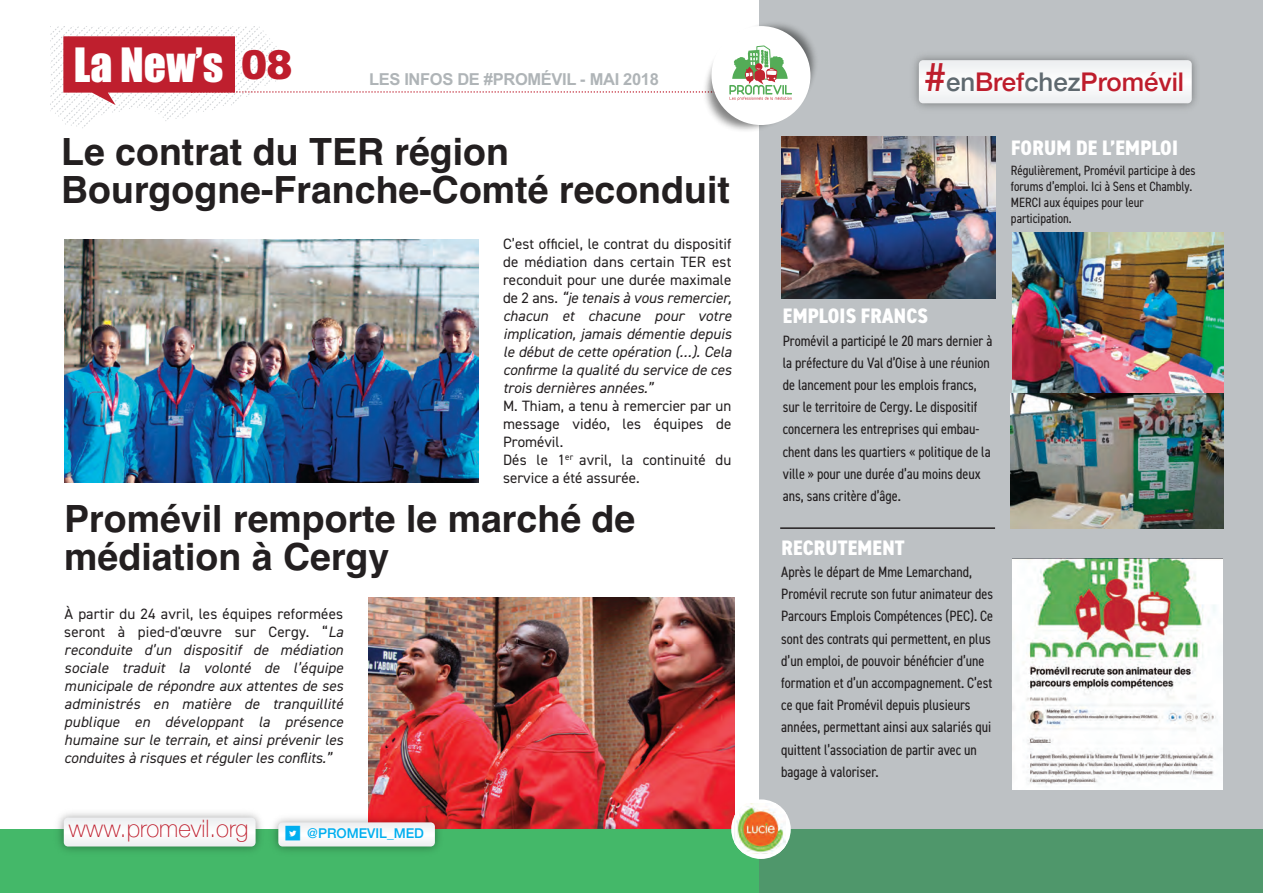
<style>
.page{position:relative;width:1263px;height:893px;background:#fff}
.page>*{position:absolute;margin:0;border:0;box-sizing:border-box;transform-origin:0 0}
.t1{font:43.8px "Impact";color:#fff}
.t2{font:900 40.05px "Arial";color:#be1d2c}
.t3{font:700 37.5px/37.5px "Helvetica";color:#231f20}
.t4{font:500 25.8px "Helvetica Neue";color:#be1d2c}
.t5{font:100 24px "Helvetica Neue";color:#be1d2c}
.t6{font:800 condensed 21px "DIN2014";letter-spacing:.01em;color:#fff}
.t7{font:700 16.5px "Arial";letter-spacing:-.02em;color:rgb(95 105 111/.5)}
.t8{font:condensed 15px/22.2px "DIN2014";color:#231f20}
.t9{font:italic 15px/18px "DIN2014";color:#231f20;text-align:justify}
.t10{font:15px/18px "DIN2014";color:#231f20}
.t11{font:condensed 13.5px/16.2px "DIN2014";color:#231f20}
.t12{font:500 13.5px "Helvetica Neue";color:#00aeef}
.s1{font-style:normal}
.s2{font-family:"socialtype";font-weight:400;font-size:22.5px}
.s3{font-size:39.6px}
.s4{color:#5f696f}
</style>
<div class="page">
<img style="left:64px;top:239px;width:414px;height:244px">
<img style="left:369px;top:598px;width:365px;height:230px">
<div style="left:0;top:829px;width:1263px;height:64px;background:#44b869"></div>
<img style="left:58px;top:813px;width:203px;height:39px">
<svg style="left:64px;top:818px;width:192px;height:28px"></svg>
<img style="left:273px;top:810px;width:174px;height:42px">
<svg style="left:278px;top:822px;width:157px;height:24px"></svg>
<div style="left:759px;top:0;width:504px;height:893px;background:#5f696f;opacity:.41"></div>
<div style="left:731px;top:799px;width:60px;height:60px;background:#fff;border-radius:50%"></div>
<img style="left:734px;top:803px;width:52px;height:51px">
<img style="left:782px;top:137px;width:213px;height:162px">
<img style="left:1011px;top:232px;width:212px;height:296px">
<div style="left:1012px;top:232px;width:211px;height:160px;background:#5f696f;opacity:.41"></div>
<img style="left:736px;top:15px;width:102px;height:121px">
<div style="left:711px;top:26px;width:99px;height:99px;background:#fff;border-radius:50%"></div>
<svg style="left:50px;top:27px;width:742px;height:102px"></svg>
<img style="left:906px;top:47px;width:299px;height:69px">
<svg style="left:919px;top:60px;width:273px;height:43px"></svg>
<hr style="left:780px;top:527px;width:215px;height:2px;background:#231f20">
<img style="left:1012px;top:559px;width:211px;height:230px">
<h1 class="t1" style="left:74px;top:31px;width:151px">La New’s</h1>
<h2 class="t2" style="left:241px;top:42px;width:53px">08</h2>
<p class="t7" style="left:369px;top:69px;width:291px">LES INFOS DE #PROMÉVIL - MAI 2018</p>
<h3 class="t3" style="left:61px;top:134px;width:670px">Le contrat du TER région<br>Bourgogne-Franche-Comté reconduit</h3>
<p class="t9" style="left:503px;top:236px;width:230px"><span class="s1">C’est officiel, le contrat du dispositif de médiation dans certain TER est reconduit pour une durée maximale de 2 ans.</span> “je tenais à vous remercier, chacun et chacune pour votre implication, jamais démentie depuis le début de cette opération (…). Cela confirme la qualité du service de ces trois dernières années.”</p>
<p class="t10" style="left:503px;top:398px;width:230px">M. Thiam, a tenu à remercier par un message vidéo, les équipes de<br>Promévil.<br>Dés le 1<sup>er</sup> avril, la continuité du service a été assurée.</p>
<h3 class="t3" style="left:64px;top:501px;width:573px">Promévil remporte le marché de médiation à Cergy</h3>
<p class="t9" style="left:64px;top:606px;width:280px"><span class="s1">à partir du 24 avril, les équipes reformées seront à pied-d'œuvre sur Cergy. “</span>La reconduite d’un dispositif de médiation sociale traduit la volonté de l’équipe municipale de répondre aux attentes de ses administrés en matière de tranquillité publique en développant la présence humaine sur le terrain, et ainsi prévenir les conduites à risques et réguler les conflits.”</p>
<h3 class="t5" style="left:69px;top:814px;width:181px">www.promevil.org</h3>
<p class="t12" style="left:283px;top:825px;width:142px"><span class="s2">a</span> @PROMEVIL_MED</p>
<h3 class="t4" style="left:924px;top:66px;width:262px"><span class="s3">#</span><span class="s4">en</span>Bref<span class="s4">chez</span>Promévil</h3>
<h3 class="t6" style="left:1011px;top:141px;width:168px">FORUM DE L’EMPLOI</h3>
<p class="t11" style="left:1011px;top:163px;width:186px">Régulièrement, Promévil participe à des forums d’emploi. Ici à Sens et Chambly.<br>MERCI aux équipes pour leur participation.</p>
<h3 class="t6" style="left:783px;top:309px;width:147px">EMPLOIS FRANCS</h3>
<p class="t8" style="left:783px;top:331px;width:211px">Promévil a participé le 20 mars dernier à la préfecture du Val d’Oise à une réunion de lancement pour les emplois francs, sur le territoire de Cergy. Le dispositif concernera les entreprises qui embau&shy;chent dans les quartiers « politique de la ville » pour une durée d’au moins deux ans, sans critère d’âge.</p>
<h3 class="t6" style="left:781px;top:540px;width:125px">RECRUTEMENT</h3>
<p class="t8" style="left:781px;top:562px;width:213px">Après le départ de Mme Lemarchand, Promévil recrute son futur animateur des Parcours Emplois Compétences (PEC). Ce sont des contrats qui permettent, en plus d’un emploi, de pouvoir bénéficier d’une formation et d’un accompagnement. C’est ce que fait Promévil depuis plusieurs années, permettant ainsi aux salariés qui quittent l’association de partir avec un bagage à valoriser.</p>
</div>
